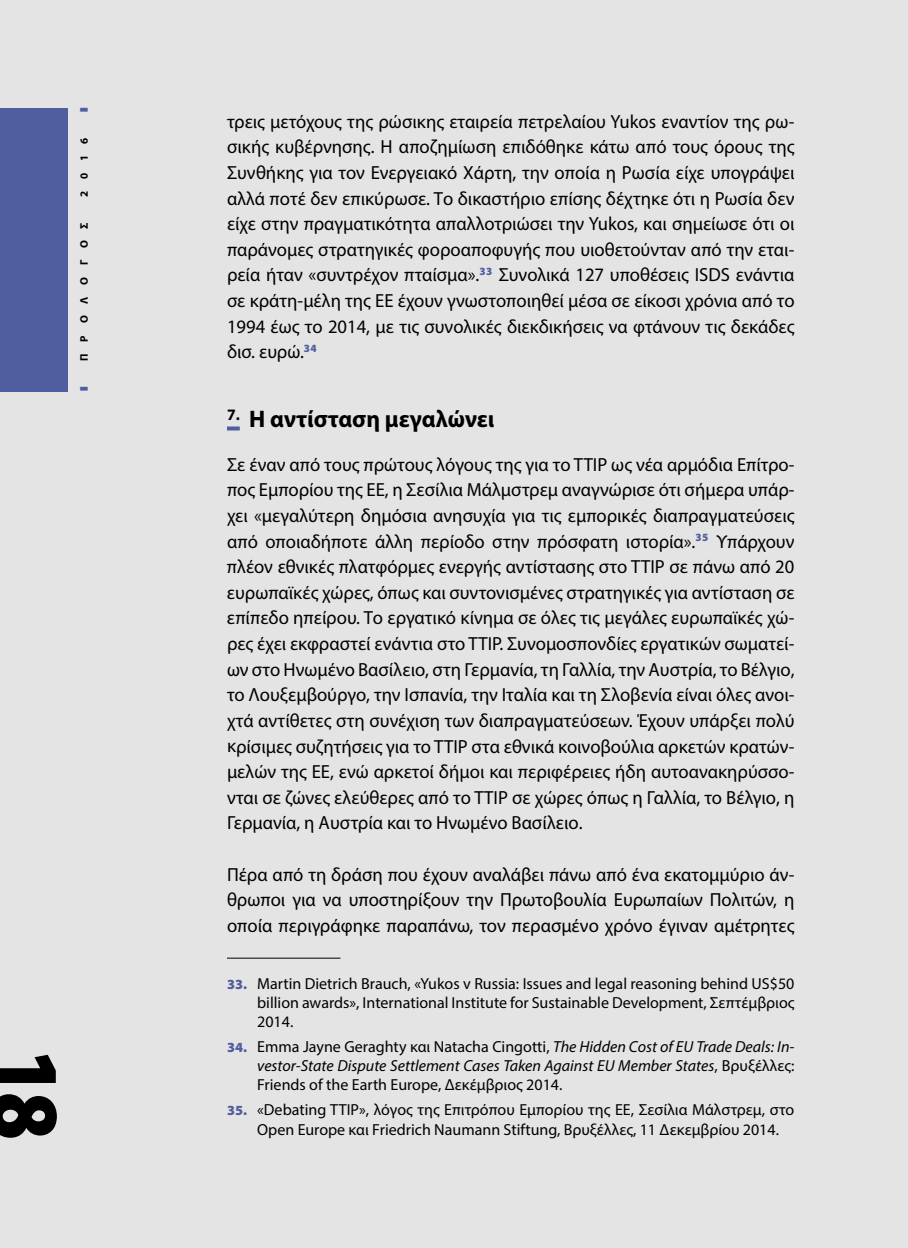
<style>
.page{position:relative;width:908px;height:1248px;background:#fff}
.page>*{position:absolute;margin:0;border:0;box-sizing:border-box;transform-origin:0 0}
.t1{font:900 98.4px "Myriad Pro";color:#000;scale:.86 1}
.t2{font:700 24px "Myriad Pro";color:#000}
.t3{font:19px/25.6px "Myriad Pro";color:#000;text-align:justify}
.t4{font:16px/19.2px "Myriad Pro";color:#000;text-align:justify}
.t5{font:italic 16px/19.2px "Myriad Pro";color:#000;text-align:justify}
.t6{font:700 11px "Myriad Pro";letter-spacing:1.065em;color:#000}
.s1{font-weight:900;font-size:14px;color:#505d9f}
.s2{font-weight:900;font-style:normal;font-size:14px;color:#505d9f}
.s3{font-style:normal}
</style>
<div class="page">
<div style="left:0;top:0;width:907px;height:1247px;background:#e5e4e4"></div>
<div style="left:0;top:108px;width:68px;height:283px;background:#505d9f"></div>
<svg style="left:227px;top:426px;width:13px;height:4px"></svg>
<hr style="left:227px;top:957px;width:113px;height:1px;background:#000">
<p class="t6" style="left:77px;top:197px;width:61px;rotate:-90deg">2016</p>
<p class="t6" style="left:77px;top:361px;width:140px;rotate:-90deg">ΠΡΟΛΟΓΟΣ</p>
<h1 class="t1" style="left:91px;top:1048px;width:108px;rotate:90deg">18</h1>
<p class="t3" style="left:227px;top:108px;width:569px">τρεις μετόχους της ρώσικης εταιρεία πετρελαίου Yukos εναντίον της ρω&shy;σικής κυβέρνησης. Η αποζημίωση επιδόθηκε κάτω από τους όρους της Συνθήκης για τον Ενεργειακό Χάρτη, την οποία η Ρωσία είχε υπογράψει αλλά ποτέ δεν επικύρωσε. Το δικαστήριο επίσης δέχτηκε ότι η Ρωσία δεν είχε στην πραγματικότητα απαλλοτριώσει την Yukos, και σημείωσε ότι οι παράνομες στρατηγικές φοροαποφυγής που υιοθετούνταν από την εται&shy;ρεία ήταν «συντρέχον πταίσμα».<sup>33</sup> Συνολικά 127 υποθέσεις ISDS ενάντια σε κράτη-μέλη της ΕΕ έχουν γνωστοποιηθεί μέσα σε είκοσι χρόνια από το 1994 έως το 2014, με τις συνολικές διεκδικήσεις να φτάνουν τις δεκάδες δισ. ευρώ.<sup>34</sup></p>
<p class="t2" style="left:227px;top:403px;width:269px"><sup>7.</sup> Η αντίσταση μεγαλώνει</p>
<p class="t3" style="left:227px;top:451px;width:569px">Σε έναν από τους πρώτους λόγους της για το TTIP ως νέα αρμόδια Επίτρο&shy;πος Εμπορίου της ΕΕ, η Σεσίλια Μάλμστρεμ αναγνώρισε ότι σήμερα υπάρ&shy;χει «μεγαλύτερη δημόσια ανησυχία για τις εμπορικές διαπραγματεύσεις από οποιαδήποτε άλλη περίοδο στην πρόσφατη ιστορία».<sup>35</sup> Υπάρχουν πλέον εθνικές πλατφόρμες ενεργής αντίστασης στο TTIP σε πάνω από 20 ευρωπαϊκές χώρες, όπως και συντονισμένες στρατηγικές για αντίσταση σε επίπεδο ηπείρου. Το εργατικό κίνημα σε όλες τις μεγάλες ευρωπαϊκές χώ&shy;ρες έχει εκφραστεί ενάντια στο TTIP. Συνομοσπονδίες εργατικών σωματεί&shy;ων στο Ηνωμένο Βασίλειο, στη Γερμανία, τη Γαλλία, την Αυστρία, το Βέλγιο, το Λουξεμβούργο, την Ισπανία, την Ιταλία και τη Σλοβενία είναι όλες ανοι&shy;χτά αντίθετες στη συνέχιση των διαπραγματεύσεων. Έχουν υπάρξει πολύ κρίσιμες συζητήσεις για το TTIP στα εθνικά κοινοβούλια αρκετών κρατών&shy;μελών της ΕΕ, ενώ αρκετοί δήμοι και περιφέρειες ήδη αυτοανακηρύσσο&shy;νται σε ζώνες ελεύθερες από το TTIP σε χώρες όπως η Γαλλία, το Βέλγιο, η Γερμανία, η Αυστρία και το Ηνωμένο Βασίλειο.</p>
<p class="t3" style="left:227px;top:861px;width:568px">Πέρα από τη δράση που έχουν αναλάβει πάνω από ένα εκατομμύριο άν&shy;θρωποι για να υποστηρίξουν την Πρωτοβουλία Ευρωπαίων Πολιτών, η οποία περιγράφηκε παραπάνω, τον περασμένο χρόνο έγιναν αμέτρητες</p>
<p class="t4" style="left:257px;top:973px;width:538px;text-indent:-30px"><span class="s1">33.</span> Martin Dietrich Brauch, «Yukos v Russia: Issues and legal reasoning behind US$50 billion awards», International Institute for Sustainable Development, Σεπτέμβριος 2014.</p>
<p class="t5" style="left:257px;top:1036px;width:538px;text-indent:-30px"><span class="s2">34.</span> <span class="s3">Emma Jayne Geraghty και Natacha Cingotti,</span> The Hidden Cost of EU Trade Deals: In&shy;vestor-State Dispute Settlement Cases Taken Against EU Member States<span class="s3">, Βρυξέλλες:<br>Friends of the Earth Europe, Δεκέμβριος 2014.</span></p>
<p class="t4" style="left:257px;top:1099px;width:538px;text-indent:-30px"><span class="s1">35.</span> «Debating TTIP», λόγος της Επιτρόπου Εμπορίου της ΕΕ, Σεσίλια Μάλστρεμ, στο<br>Open Europe και Friedrich Naumann Stiftung, Βρυξέλλες, 11 Δεκεμβρίου 2014.</p>
</div>
